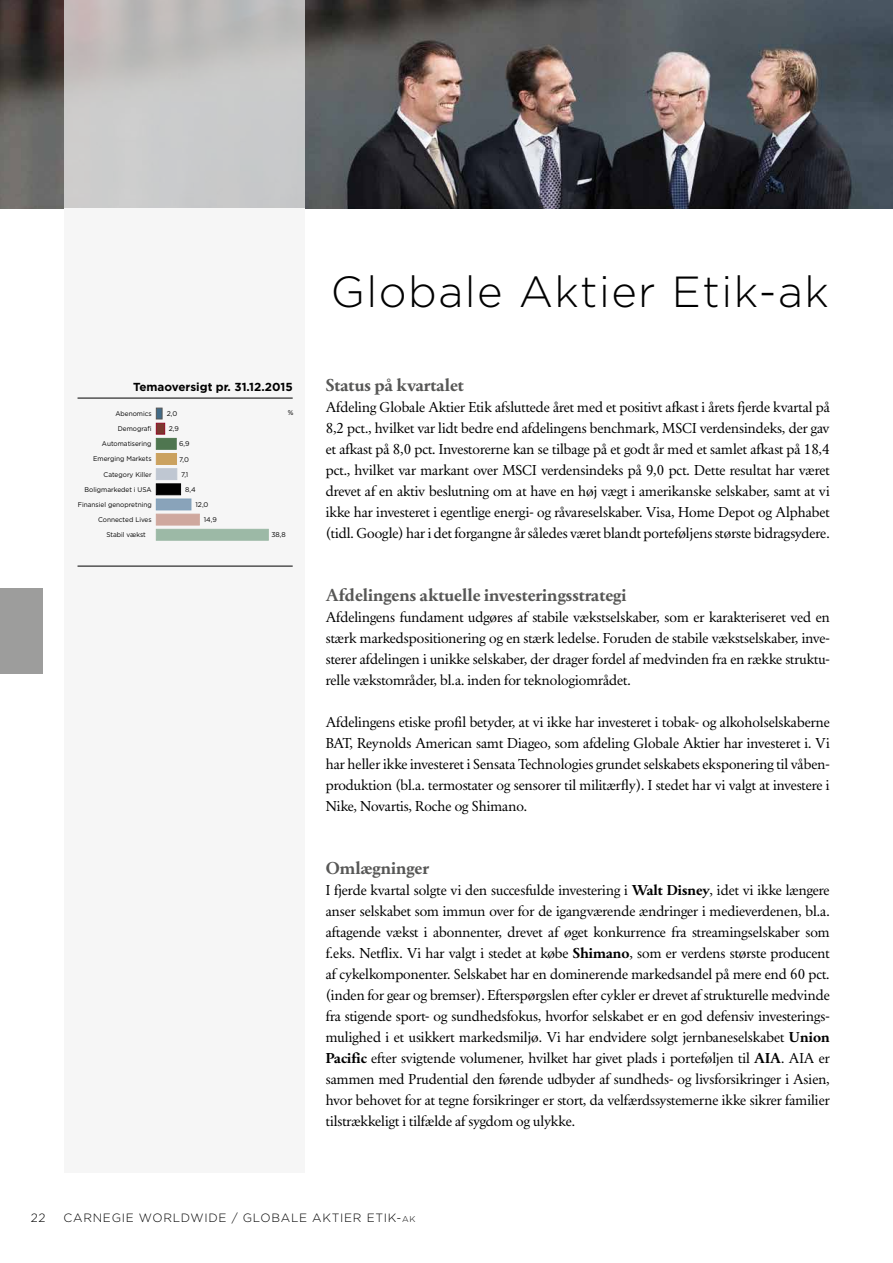
<style>
.page{position:relative;width:893px;height:1263px;background:#fff}
.page>*{position:absolute;margin:0;border:0;box-sizing:border-box;transform-origin:0 0}
.t1{font:300 43.5px "Gotham";letter-spacing:.035em;color:#000}
.t2{font:700 18px "Primo Serif";color:#575756}
.t3{font:15px/21px "Primo Serif";color:#000;text-align:justify}
.t4{font:300 12px "Gotham";letter-spacing:.06em;color:#000}
.t5{font:700 11.7px "Gotham";color:#000}
.t6{font:6.9px "Gotham";color:#000;scale:.95 1}
.t7{font:6.9px "Gotham";color:#000}
.s1{font-weight:700}
.s2{font-size:8.4px}
</style>
<div class="page">
<div style="left:0;top:589px;width:43px;height:85px;background:#9d9d9c"></div>
<img style="left:0;top:0;width:893px;height:208px">
<div style="left:64px;top:0;width:240px;height:208px;background:linear-gradient(to bottom,#bebbb9,#ced0d1)"></div>
<div style="left:64px;top:208px;width:240px;height:964px;background:#f6f6f6"></div>
<hr style="left:78px;top:398px;width:215px;height:1px;background:#000">
<hr style="left:78px;top:566px;width:215px;height:1px;background:#000">
<svg style="left:156px;top:408px;width:6px;height:11px"></svg>
<div style="left:156px;top:423px;width:9px;height:11px;background:#7b382f;border:1px solid #910b26"></div>
<div style="left:156px;top:438px;width:21px;height:12px;background:#4f7650;border:1px solid #4f7650"></div>
<div style="left:156px;top:453px;width:21px;height:12px;background:#cba25f"></div>
<div style="left:156px;top:468px;width:21px;height:12px;background:#bfc7d2"></div>
<div style="left:156px;top:483px;width:25px;height:12px;background:#000;border:1px solid #000"></div>
<div style="left:156px;top:499px;width:35px;height:11px;background:#89a3ba"></div>
<div style="left:156px;top:514px;width:44px;height:11px;background:#cfa89e"></div>
<div style="left:156px;top:529px;width:113px;height:11px;background:#9cb9a6"></div>
<p class="t5" style="left:133px;top:379px;width:161px">Temaoversigt pr. 31.12.2015</p>
<p class="t6" style="left:115px;top:409px;width:40px">Abenomics</p>
<p class="t7" style="left:167px;top:409px;width:12px">2,0</p>
<p class="t7" style="left:288px;top:408px;width:7px">%</p>
<p class="t7" style="left:169px;top:425px;width:12px">2,9</p>
<p class="t7" style="left:179px;top:440px;width:12px">6,9</p>
<p class="t7" style="left:179px;top:455px;width:11px">7,0</p>
<p class="t7" style="left:181px;top:470px;width:9px">7,1</p>
<p class="t7" style="left:185px;top:485px;width:12px">8,4</p>
<p class="t7" style="left:195px;top:500px;width:14px">12,0</p>
<p class="t7" style="left:204px;top:515px;width:15px">14,9</p>
<p class="t7" style="left:271px;top:530px;width:16px">38,8</p>
<p class="t6" style="left:118px;top:424px;width:37px">Demografi</p>
<p class="t6" style="left:102px;top:439px;width:54px">Automatisering</p>
<p class="t6" style="left:93px;top:454px;width:63px">Emerging Markets</p>
<p class="t6" style="left:104px;top:470px;width:52px">Category Killer</p>
<p class="t6" style="left:85px;top:485px;width:72px">Boligmarkedet i USA</p>
<p class="t6" style="left:78px;top:500px;width:79px">Finansiel genopretning</p>
<p class="t6" style="left:98px;top:515px;width:58px">Connected Lives</p>
<p class="t6" style="left:106px;top:530px;width:43px">Stabil vækst</p>
<h1 class="t1" style="left:331px;top:264px;width:500px">Globale Aktier Etik-ak</h1>
<p class="t2" style="left:326px;top:374px;width:140px">Status på kvartalet</p>
<p class="t3" style="left:326px;top:396px;width:505px">Afdeling Globale Aktier Etik afsluttede året med et positivt afkast i årets fjerde kvartal på 8,2 pct., hvilket var lidt bedre end afdelingens benchmark, MSCI verdensindeks, der gav et afkast på 8,0 pct. Investorerne kan se tilbage på et godt år med et samlet afkast på 18,4 pct., hvilket var markant over MSCI verdensindeks på 9,0 pct. Dette resultat har været drevet af en aktiv beslutning om at have en høj vægt i amerikanske selskaber, samt at vi ikke har investeret i egentlige energi- og råvareselskaber. Visa, Home Depot og Alphabet (tidl. Google) har i det forgangne år således været blandt porteføljens største bidragsydere.</p>
<p class="t2" style="left:326px;top:584px;width:302px">Afdelingens aktuelle investeringsstrategi</p>
<p class="t3" style="left:326px;top:606px;width:505px">Afdelingens fundament udgøres af stabile vækstselskaber, som er karakteriseret ved en stærk markedspositionering og en stærk ledelse. Foruden de stabile vækstselskaber, inve&shy;sterer afdelingen i unikke selskaber, der drager fordel af medvinden fra en række struktu&shy;relle vækstområder, bl.a. inden for teknologiområdet.</p>
<p class="t3" style="left:326px;top:711px;width:505px">Afdelingens etiske profil betyder, at vi ikke har investeret i tobak- og alkoholselskaberne BAT, Reynolds American samt Diageo, som afdeling Globale Aktier har investeret i. Vi har heller ikke investeret i Sensata Technologies grundet selskabets eksponering til våben&shy;produktion (bl.a. termostater og sensorer til militærfly). I stedet har vi valgt at investere i Nike, Novartis, Roche og Shimano.</p>
<p class="t2" style="left:326px;top:857px;width:105px">Omlægninger</p>
<p class="t3" style="left:326px;top:879px;width:505px">I fjerde kvartal solgte vi den succesfulde investering i <span class="s1">Walt Disney</span>, idet vi ikke længere anser selskabet som immun over for de igangværende ændringer i medieverdenen, bl.a. aftagende vækst i abonnenter, drevet af øget konkurrence fra streamingselskaber som f.eks. Netflix. Vi har valgt i stedet at købe <span class="s1">Shimano</span>, som er verdens største producent af cykelkomponenter. Selskabet har en dominerende markedsandel på mere end 60 pct. (inden for gear og bremser). Efterspørgslen efter cykler er drevet af strukturelle medvinde fra stigende sport- og sundhedsfokus, hvorfor selskabet er en god defensiv investerings&shy;mulighed i et usikkert markedsmiljø. Vi har endvidere solgt jernbaneselskabet <span class="s1">Union Pacific</span> efter svigtende volumener, hvilket har givet plads i porteføljen til <span class="s1">AIA</span>. AIA er sammen med Prudential den førende udbyder af sundheds- og livsforsikringer i Asien, hvor behovet for at tegne forsikringer er stort, da velfærdssystemerne ikke sikrer familier tilstrækkeligt i tilfælde af sygdom og ulykke.</p>
<p class="t4" style="left:31px;top:1210px;width:16px">22</p>
<p class="t4" style="left:64px;top:1210px;width:354px">CARNEGIE WORLDWIDE / GLOBALE AKTIER ETIK-<span class="s2">ak</span></p>
</div>
